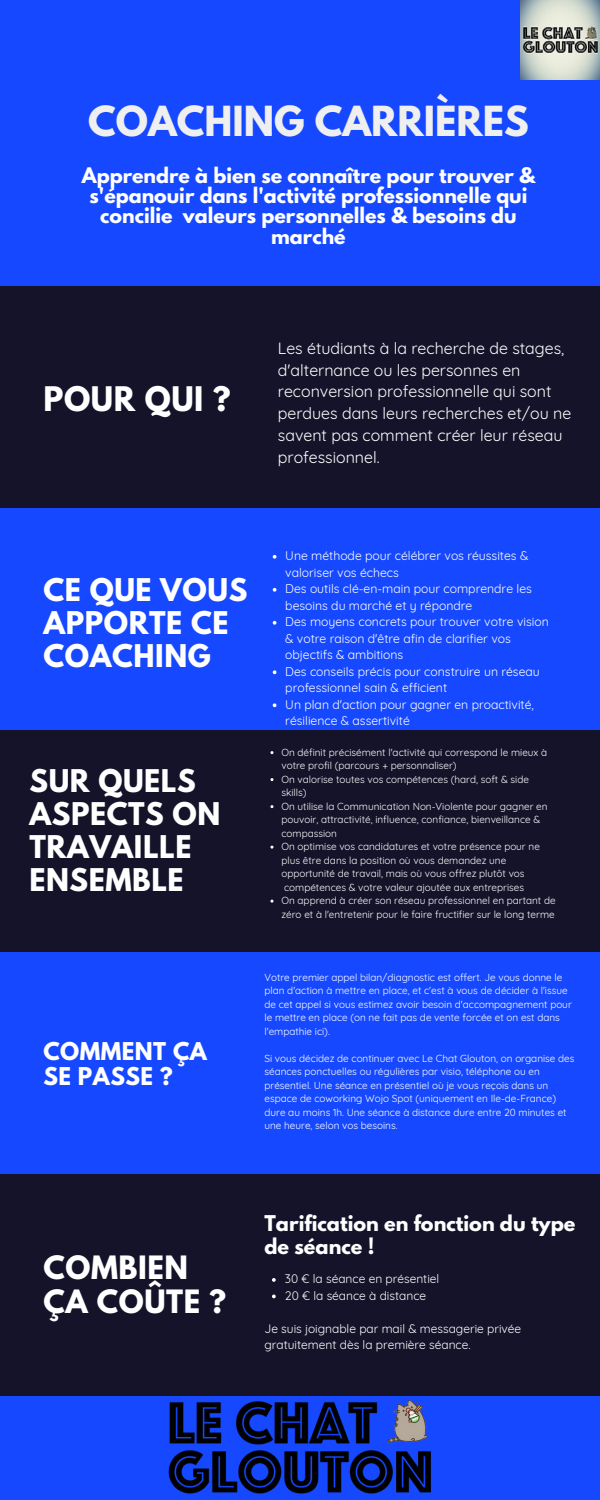
<style>
.page{position:relative;width:600px;height:1500px;background:#1649ff}
.page>*{position:absolute;margin:0;border:0;box-sizing:border-box;transform-origin:0 0}
.t1{font:700 36.8px "League Spartan";color:#efefef}
.t2{font:700 30px "League Spartan";letter-spacing:.02em;color:#fff}
.t3{font:700 28.5px/33.8px "League Spartan";letter-spacing:.02em;color:#fff}
.t4{font:700 27.8px/33px "League Spartan";letter-spacing:.02em;color:#fff}
.t5{font:700 21.8px/25.5px "League Spartan";letter-spacing:.02em;color:#fff}
.t6{font:700 19.2px/22.5px "League Spartan";color:#fff}
.t7{font:700 19px/20.2px "League Spartan";color:#fff;text-align:center}
.t8{font:16px/21.8px "Quicksand";color:#fff}
.t9{font:12.2px/16.5px "Quicksand";color:#fff}
.t10{font:12px/16.5px "Quicksand";color:#fff}
.t11{font:10px/13.5px "Quicksand";color:#fff}
</style>
<div class="page">
<div style="left:0;top:286px;width:600px;height:222px;background:#14132a"></div>
<div style="left:0;top:730px;width:600px;height:222px;background:#14132a"></div>
<div style="left:0;top:1174px;width:600px;height:222px;background:#14132a"></div>
<img style="left:168px;top:1399px;width:263px;height:95px">
<img style="left:521px;top:0;width:79px;height:80px">
<svg style="left:273px;top:555px;width:3px;height:4px"></svg>
<svg style="left:273px;top:588px;width:3px;height:4px"></svg>
<svg style="left:273px;top:621px;width:3px;height:4px"></svg>
<svg style="left:273px;top:670px;width:3px;height:4px"></svg>
<svg style="left:273px;top:703px;width:3px;height:4px"></svg>
<svg style="left:272px;top:1278px;width:4px;height:4px"></svg>
<svg style="left:272px;top:1295px;width:4px;height:3px"></svg>
<p class="t1" style="left:88px;top:103px;width:442px">COACHING CARRIÈRES</p>
<p class="t7" style="left:82px;top:168px;width:455px">Apprendre à bien se connaître pour trouver &amp; s'épanouir dans l'activité professionnelle qui concilie valeurs personnelles &amp; besoins du marché</p>
<p class="t2" style="left:44px;top:384px;width:189px">POUR QUI ?</p>
<p class="t8" style="left:278px;top:337px;width:295px">Les étudiants à la recherche de stages, d'alternance ou les personnes en reconversion professionnelle qui sont perdues dans leurs recherches et/ou ne savent pas comment créer leur réseau professionnel.</p>
<p class="t4" style="left:44px;top:577px;width:205px">CE QUE VOUS<br>APPORTE CE<br>COACHING</p>
<p class="t4" style="left:30px;top:768px;width:192px">SUR QUELS<br>ASPECTS ON<br>TRAVAILLE<br>ENSEMBLE</p>
<p class="t9" style="left:285px;top:547px;width:245px">Une méthode pour célébrer vos réussites &amp; valoriser vos échecs</p>
<p class="t9" style="left:285px;top:580px;width:248px">Des outils clé-en-main pour comprendre les besoins du marché et y répondre</p>
<p class="t9" style="left:285px;top:613px;width:265px">Des moyens concrets pour trouver votre vision &amp; votre raison d'être afin de clarifier vos objectifs &amp; ambitions</p>
<p class="t9" style="left:285px;top:663px;width:256px">Des conseils précis pour construire un réseau professionnel sain &amp; efficient</p>
<p class="t9" style="left:285px;top:696px;width:250px">Un plan d'action pour gagner en proactivité, résilience &amp; assertivité</p>
<p class="t11" style="left:281px;top:745px;width:267px">On définit précisément l'activité qui correspond le mieux à votre profil (parcours + personnaliser)</p>
<p class="t11" style="left:281px;top:772px;width:249px">On valorise toutes vos compétences (hard, soft &amp; side skills)</p>
<p class="t11" style="left:281px;top:799px;width:268px">On utilise la Communication Non-Violente pour gagner en pouvoir, attractivité, influence, confiance, bienveillance &amp; compassion</p>
<p class="t11" style="left:281px;top:840px;width:260px">On optimise vos candidatures et votre présence pour ne plus être dans la position où vous demandez une opportunité de travail, mais où vous offrez plutôt vos compétences &amp; votre valeur ajoutée aux entreprises</p>
<p class="t11" style="left:281px;top:894px;width:276px">On apprend à créer son réseau professionnel en partant de zéro et à l'entretenir pour le faire fructifier sur le long terme</p>
<p class="t5" style="left:44px;top:1041px;width:165px">COMMENT ÇA<br>SE PASSE ?</p>
<p class="t11" style="left:264px;top:970px;width:309px">Votre premier appel bilan/diagnostic est offert. Je vous donne le plan d'action à mettre en place, et c'est à vous de décider à l'issue de cet appel si vous estimez avoir besoin d'accompagnement pour le mettre en place (on ne fait pas de vente forcée et on est dans l'empathie ici).</p>
<p class="t11" style="left:264px;top:1051px;width:312px">Si vous décidez de continuer avec Le Chat Glouton, on organise des séances ponctuelles ou régulières par visio, téléphone ou en présentiel. Une séance en présentiel où je vous reçois dans un espace de coworking Wojo Spot (uniquement en Ile-de-France) dure au moins 1h. Une séance à distance dure entre 20 minutes et une heure, selon vos besoins.</p>
<p class="t3" style="left:44px;top:1255px;width:184px">COMBIEN<br>ÇA COÛTE ?</p>
<p class="t6" style="left:264px;top:1215px;width:313px">Tarification en fonction du type de séance !</p>
<p class="t10" style="left:285px;top:1271px;width:156px">30 € la séance en présentiel</p>
<p class="t10" style="left:285px;top:1287px;width:143px">20 € la séance à distance</p>
<p class="t10" style="left:264px;top:1320px;width:258px">Je suis joignable par mail &amp; messagerie privée gratuitement dès la première séance.</p>
</div>
